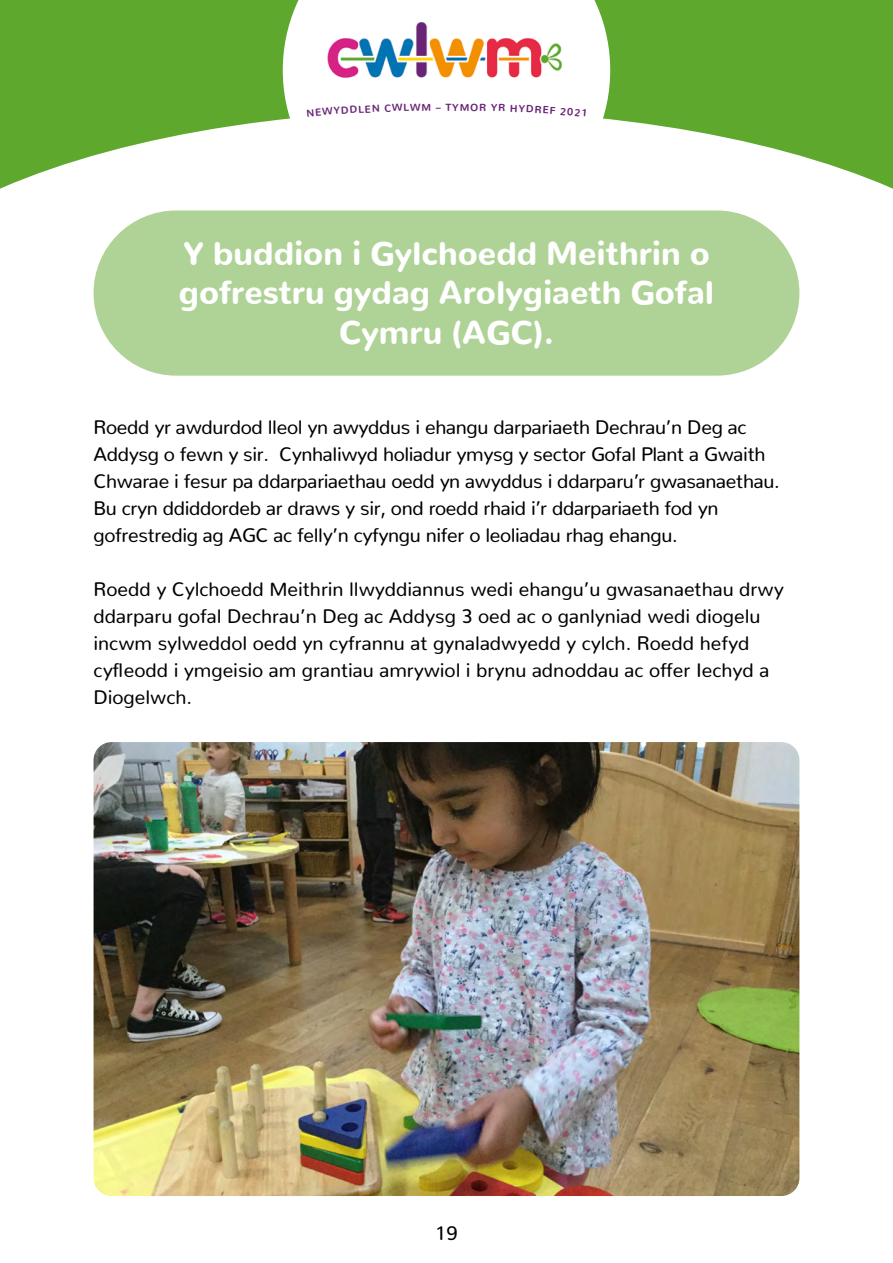
<style>
.page{position:relative;width:893px;height:1263px;background:#fff}
.page>*{position:absolute;margin:0;border:0;box-sizing:border-box;transform-origin:0 0}
.t1{font:900 32.7px/39.3px "Nunito";color:#fff;text-align:center}
.t2{font:19.5px/27px "Nunito";letter-spacing:-.015em;color:#000}
.t3{font:700 10.35px "Nunito";color:#692576}
</style>
<div class="page">
<svg style="left:0;top:0;width:893px;height:189px;fill:#5fa82e"></svg>
<svg style="left:283px;top:0;width:327px;height:189px"></svg>
<img style="left:309px;top:5px;width:271px;height:90px">
<div style="left:94px;top:210px;width:705px;height:166px;background:#afd396;border-radius:83px"></div>
<img style="left:94px;top:742px;width:705px;height:454px">
<svg style="left:307px;top:105px;width:64px;height:12px"></svg>
<svg style="left:410px;top:103px;width:20px;height:8px"></svg>
<svg style="left:461px;top:103px;width:125px;height:14px"></svg>
<p class="t3" style="left:372px;top:99px;width:39px;rotate:-2deg">N CWL</p>
<p class="t3" style="left:436px;top:98px;width:25px">– TY</p>
<h1 class="t1" style="left:179px;top:230px;width:537px">Y buddion i Gylchoedd Meithrin o gofrestru gydag Arolygiaeth Gofal<br>Cymru (AGC).</h1>
<p class="t2" style="left:94px;top:411px;width:688px">Roedd yr awdurdod lleol yn awyddus i ehangu darpariaeth Dechrau’n Deg ac Addysg o fewn y sir. Cynhaliwyd holiadur ymysg y sector Gofal Plant a Gwaith Chwarae i fesur pa ddarpariaethau oedd yn awyddus i ddarparu’r gwasanaethau.<br>Bu cryn ddiddordeb ar draws y sir, ond roedd rhaid i’r ddarpariaeth fod yn gofrestredig ag AGC ac felly’n cyfyngu nifer o leoliadau rhag ehangu.</p>
<p class="t2" style="left:94px;top:573px;width:692px">Roedd y Cylchoedd Meithrin llwyddiannus wedi ehangu’u gwasanaethau drwy ddarparu gofal Dechrau’n Deg ac Addysg 3 oed ac o ganlyniad wedi diogelu incwm sylweddol oedd yn cyfrannu at gynaladwyedd y cylch. Roedd hefyd cyfleodd i ymgeisio am grantiau amrywiol i brynu adnoddau ac offer Iechyd a Diogelwch.</p>
<p class="t2" style="left:435px;top:1217px;width:24px">19</p>
</div>
